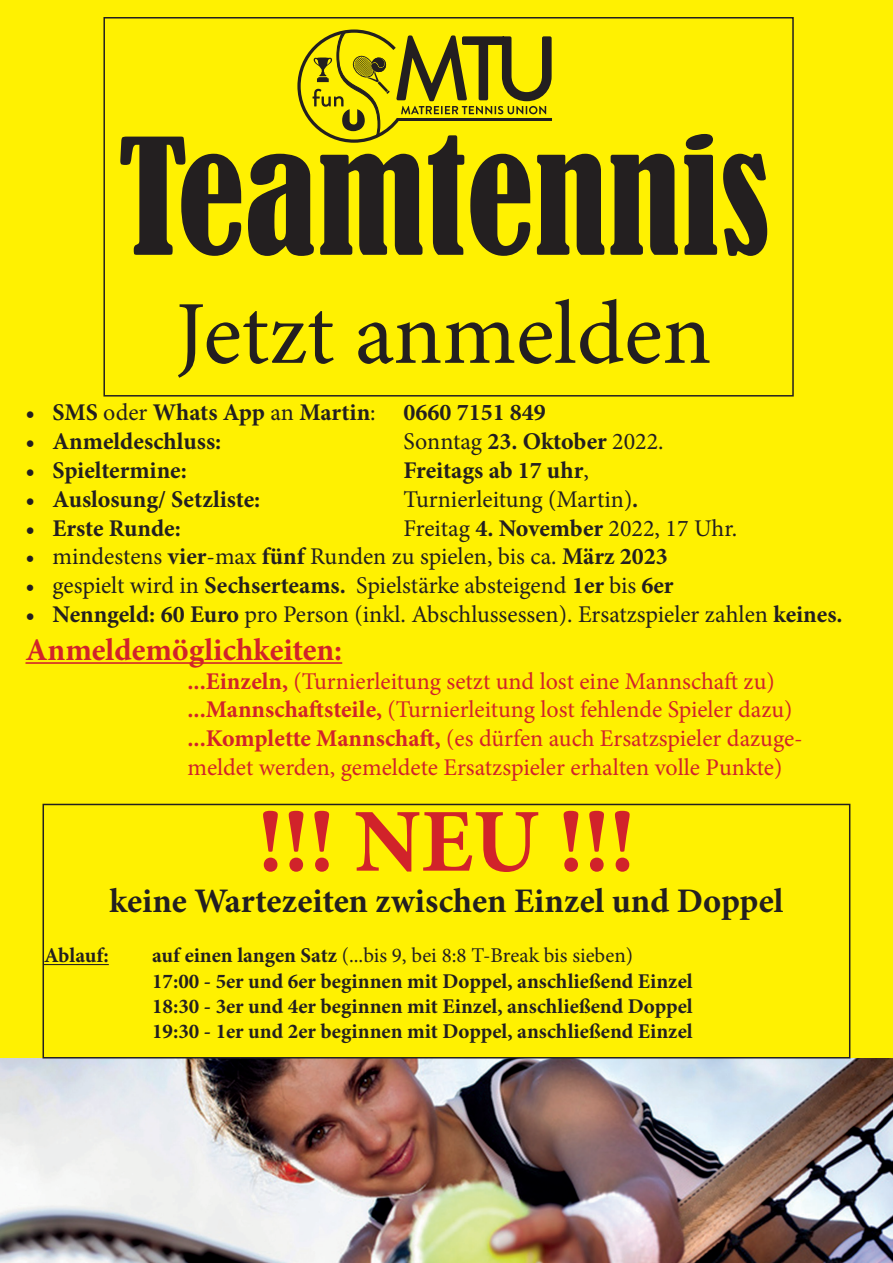
<style>
.page{position:relative;width:893px;height:1263px;background:#fff}
.page>*{position:absolute;margin:0;border:0;box-sizing:border-box;transform-origin:0 0}
.t1{font:condensed 150px "Bernard";color:#231f20}
.t2{font:90px "Minion Pro";color:#231f20}
.t3{font:700 90px "Minion Pro";color:#d1232a}
.t4{font:700 34.5px "Minion Pro";color:#231f20}
.t5{font:700 31.5px "Minion Pro";color:#d1232a}
.t6{font:24px "Minion Pro";color:#231f20}
.t7{font:24px/28.8px "Minion Pro";color:#d1232a}
.t8{font:700 24px "Minion Pro";color:#231f20}
.t9{font:700 21px "Minion Pro";color:#231f20}
.t10{font:21px "Minion Pro";color:#231f20}
.s1{font-weight:400}
.s2{font-weight:700}
</style>
<div class="page">
<div style="left:0;top:0;width:893px;height:1063px;background:#fff101"></div>
<hr style="left:26px;top:662px;width:316px;height:2px;background:#d1232a">
<img style="left:0;top:1059px;width:893px;height:204px">
<div style="left:103px;top:17px;width:691px;height:379px;border:2px solid #231f20"></div>
<hr style="left:44px;top:964px;width:65px;height:1px;background:#231f20">
<div style="left:43px;top:804px;width:807px;height:254px;border:2px solid #231f20"></div>
<svg style="left:297px;top:29px;width:255px;height:114px"></svg>
<hr style="left:397px;top:118px;width:155px;height:3px;background:#231f20">
<p class="t1" style="left:118px;top:110px;width:654px">Teamtennis</p>
<p class="t2" style="left:176px;top:274px;width:538px">Jetzt anmelden</p>
<p class="t8" style="left:26px;top:396px;width:522px">• SMS <span class="s1">oder</span> Whats App <span class="s1">an</span> Martin<span class="s1">:</span> 0660 7151 849</p>
<p class="t8" style="left:26px;top:425px;width:197px">• Anmeldeschluss:</p>
<p class="t6" style="left:404px;top:425px;width:262px">Sonntag <span class="s2">23. Oktober</span> 2022.</p>
<p class="t8" style="left:26px;top:453px;width:163px">• Spieltermine:</p>
<p class="t8" style="left:404px;top:453px;width:187px">Freitags ab 17 uhr<span class="s1">,</span></p>
<p class="t8" style="left:26px;top:482px;width:236px">• Auslosung/ Setzliste:</p>
<p class="t6" style="left:404px;top:483px;width:236px">Turnierleitung (Martin)<span class="s2">.</span></p>
<p class="t8" style="left:26px;top:511px;width:157px">• Erste Runde:</p>
<p class="t6" style="left:404px;top:512px;width:335px">Freitag <span class="s2">4. November</span> 2022, 17 Uhr.</p>
<p class="t6" style="left:26px;top:541px;width:644px">• mindestens <span class="s2">vier</span>-max <span class="s2">fünf</span> Runden zu spielen, bis ca. <span class="s2">März 2023</span></p>
<p class="t6" style="left:26px;top:569px;width:650px">• gespielt wird in <span class="s2">Sechserteams.</span> Spielstärke absteigend <span class="s2">1er</span> bis <span class="s2">6er</span></p>
<p class="t6" style="left:26px;top:598px;width:819px"><span class="s2">• Nenngeld: 60 Euro</span> pro Person (inkl. Abschlussessen). Ersatzspieler zahlen <span class="s2">keines.</span></p>
<p class="t5" style="left:26px;top:628px;width:318px">Anmeldemöglichkeiten:</p>
<p class="t7" style="left:188px;top:667px;width:589px"><span class="s2">...Einzeln,</span> (Turnierleitung setzt und lost eine Mannschaft zu)</p>
<p class="t7" style="left:188px;top:695px;width:607px"><span class="s2">...Mannschaftsteile,</span> (Turnierleitung lost fehlende Spieler dazu)</p>
<p class="t7" style="left:188px;top:724px;width:617px"><span class="s2">...Komplette Mannschaft,</span> (es dürfen auch Ersatzspieler dazuge&shy;meldet werden, gemeldete Ersatzspieler erhalten volle Punkte)</p>
<p class="t3" style="left:258px;top:778px;width:379px">!!! NEU !!!</p>
<p class="t4" style="left:110px;top:877px;width:675px">keine Wartezeiten zwischen Einzel und Doppel</p>
<p class="t9" style="left:44px;top:941px;width:66px">Ablauf:</p>
<p class="t10" style="left:152px;top:942px;width:483px"><span class="s2">auf einen langen Satz</span> (...bis 9, bei 8:8 T-Break bis sieben)</p>
<p class="t9" style="left:152px;top:966px;width:542px">17:00 - 5er und 6er beginnen mit Doppel, anschließend Einzel</p>
<p class="t9" style="left:152px;top:991px;width:542px">18:30 - 3er und 4er beginnen mit Einzel, anschließend Doppel</p>
<p class="t9" style="left:152px;top:1016px;width:542px">19:30 - 1er und 2er beginnen mit Doppel, anschließend Einzel</p>
</div>
